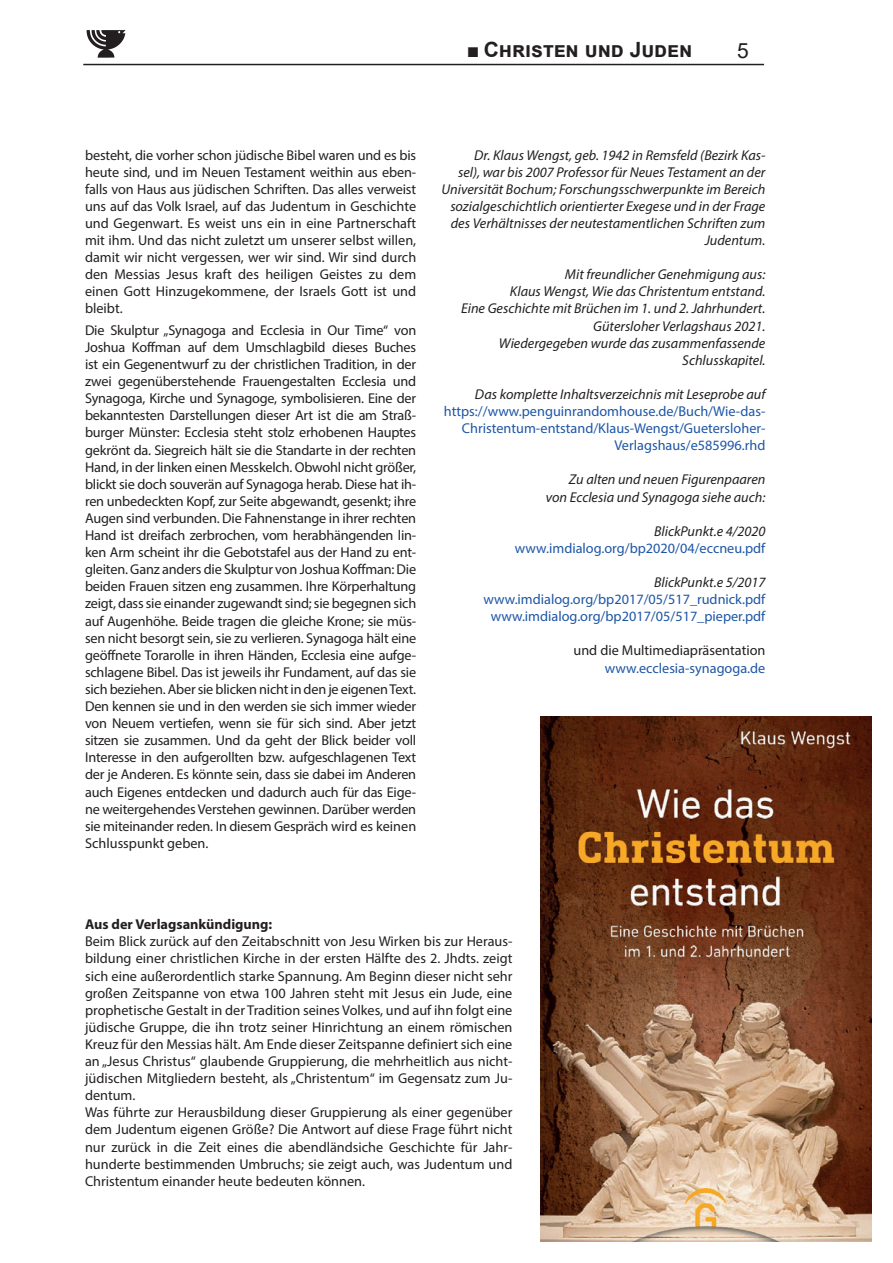
<style>
.page{position:relative;width:893px;height:1263px;background:#fff}
.page>*{position:absolute;margin:0;border:0;box-sizing:border-box;transform-origin:0 0}
.t1{font:700 21px "Arial";color:#231f20}
.t2{font:21px "Arial";color:#231f20}
.t3{font:14.25px/17.1px "Myriad Pro";color:#231f20;text-align:justify}
.t4{font:italic 14.25px/17.1px "Myriad Pro";color:#231f20;text-align:right}
.t5{font:14.25px/17.1px "Myriad Pro";color:#1e56a6;text-align:right}
.t6{font:700 14.25px "Myriad Pro";color:#231f20}
</style>
<div class="page">
<img style="left:86px;top:30px;width:39px;height:27px">
<hr style="left:83px;top:64px;width:681px;height:1px;background:#231f20">
<img style="left:540px;top:716px;width:332px;height:526px">
<h1 class="t1" style="left:467px;top:35px;width:227px">■ Christen und Juden</h1>
<h1 class="t2" style="left:737px;top:36px;width:13px">5</h1>
<p class="t3" style="left:85px;top:146px;width:333px">besteht, die vorher schon jüdische Bibel waren und es bis heute sind, und im Neuen Testament weithin aus eben&shy;falls von Haus aus jüdischen Schriften. Das alles verweist uns auf das Volk Israel, auf das Judentum in Geschichte und Gegenwart. Es weist uns ein in eine Partnerschaft mit ihm. Und das nicht zuletzt um unserer selbst willen, damit wir nicht vergessen, wer wir sind. Wir sind durch den Messias Jesus kraft des heiligen Geistes zu dem einen Gott Hinzugekommene, der Israels Gott ist und bleibt.</p>
<p class="t3" style="left:85px;top:321px;width:333px">Die Skulptur „Synagoga and Ecclesia in Our Time“ von Joshua Koffman auf dem Umschlagbild dieses Buches ist ein Gegenentwurf zu der christlichen Tradition, in der zwei gegenüberstehende Frauengestalten Ecclesia und Synagoga, Kirche und Synagoge, symbolisieren. Eine der bekanntesten Darstellungen dieser Art ist die am Straß&shy;burger Münster: Ecclesia steht stolz erhobenen Hauptes gekrönt da. Siegreich hält sie die Standarte in der rechten Hand, in der linken einen Messkelch. Obwohl nicht größer, blickt sie doch souverän auf Synagoga herab. Diese hat ih&shy;ren unbedeckten Kopf, zur Seite abgewandt, gesenkt; ihre Augen sind verbunden. Die Fahnenstange in ihrer rechten Hand ist dreifach zerbrochen, vom herabhängenden lin&shy;ken Arm scheint ihr die Gebotstafel aus der Hand zu ent&shy;gleiten. Ganz anders die Skulptur von Joshua Koffman: Die beiden Frauen sitzen eng zusammen. Ihre Körperhaltung zeigt, dass sie einander zugewandt sind; sie begegnen sich auf Augenhöhe. Beide tragen die gleiche Krone; sie müs&shy;sen nicht besorgt sein, sie zu verlieren. Synagoga hält eine geöffnete Torarolle in ihren Händen, Ecclesia eine aufge&shy;schlagene Bibel. Das ist jeweils ihr Fundament, auf das sie sich beziehen. Aber sie blicken nicht in den je eigenen Text.<br>Den kennen sie und in den werden sie sich immer wieder von Neuem vertiefen, wenn sie für sich sind. Aber jetzt sitzen sie zusammen. Und da geht der Blick beider voll Interesse in den aufgerollten bzw. aufgeschlagenen Text der je Anderen. Es könnte sein, dass sie dabei im Anderen auch Eigenes entdecken und dadurch auch für das Eige&shy;ne weitergehendes Verstehen gewinnen. Darüber werden sie miteinander reden. In diesem Gespräch wird es keinen Schlusspunkt geben.</p>
<p class="t4" style="left:441px;top:146px;width:326px">Dr. Klaus Wengst, geb. 1942 in Remsfeld (Bezirk Kas-<br>sel), war bis 2007 Professor für Neues Testament an der Universität Bochum; Forschungsschwerpunkte im Bereich sozialgeschichtlich orientierter Exegese und in der Frage des Verhältnisses der neutestamentlichen Schriften zum Judentum.</p>
<p class="t4" style="left:461px;top:266px;width:306px">Mit freundlicher Genehmigung aus:<br>Klaus Wengst, Wie das Christentum entstand.<br>Eine Geschichte mit Brüchen im 1. und 2. Jahrhundert.<br>Gütersloher Verlagshaus 2021.<br>Wiedergegeben wurde das zusammenfassende Schlusskapitel.</p>
<p class="t4" style="left:475px;top:385px;width:292px">Das komplette Inhaltsverzeichnis mit Leseprobe auf</p>
<p class="t5" style="left:444px;top:402px;width:323px">https://www.penguinrandomhouse.de/Buch/Wie-das-<br>Christentum-entstand/Klaus-Wengst/Guetersloher-<br>Verlagshaus/e585996.rhd</p>
<p class="t4" style="left:546px;top:471px;width:221px">Zu alten und neuen Figurenpaaren von Ecclesia und Synagoga siehe auch:</p>
<p class="t4" style="left:654px;top:522px;width:113px">BlickPunkt.e 4/2020</p>
<p class="t5" style="left:515px;top:539px;width:252px">www.imdialog.org/bp2020/04/eccneu.pdf</p>
<p class="t4" style="left:654px;top:573px;width:113px">BlickPunkt.e 5/2017</p>
<p class="t5" style="left:483px;top:591px;width:283px;text-align:center">www.imdialog.org/bp2017/05/517_rudnick.pdf www.imdialog.org/bp2017/05/517_pieper.pdf</p>
<p class="t3" style="left:573px;top:642px;width:193px">und die Multimediapräsentation</p>
<p class="t5" style="left:605px;top:659px;width:162px">www.ecclesia-synagoga.de</p>
<p class="t6" style="left:85px;top:915px;width:189px">Aus der Verlagsankündigung:</p>
<p class="t3" style="left:85px;top:933px;width:429px;text-align:left">Beim Blick zurück auf den Zeitabschnitt von Jesu Wirken bis zur Heraus&shy;bildung einer christlichen Kirche in der ersten Hälfte des 2. Jhdts. zeigt sich eine außerordentlich starke Spannung. Am Beginn dieser nicht sehr großen Zeitspanne von etwa 100 Jahren steht mit Jesus ein Jude, eine prophetische Gestalt in der Tradition seines Volkes, und auf ihn folgt eine jüdische Gruppe, die ihn trotz seiner Hinrichtung an einem römischen Kreuz für den Messias hält. Am Ende dieser Zeitspanne definiert sich eine an „Jesus Christus“ glaubende Gruppierung, die mehrheitlich aus nicht&shy;jüdischen Mitgliedern besteht, als „Christentum“ im Gegensatz zum Ju&shy;dentum.<br>Was führte zur Herausbildung dieser Gruppierung als einer gegenüber dem Judentum eigenen Größe? Die Antwort auf diese Frage führt nicht nur zurück in die Zeit eines die abendländsiche Geschichte für Jahr&shy;hunderte bestimmenden Umbruchs; sie zeigt auch, was Judentum und Christentum einander heute bedeuten können.</p>
</div>
